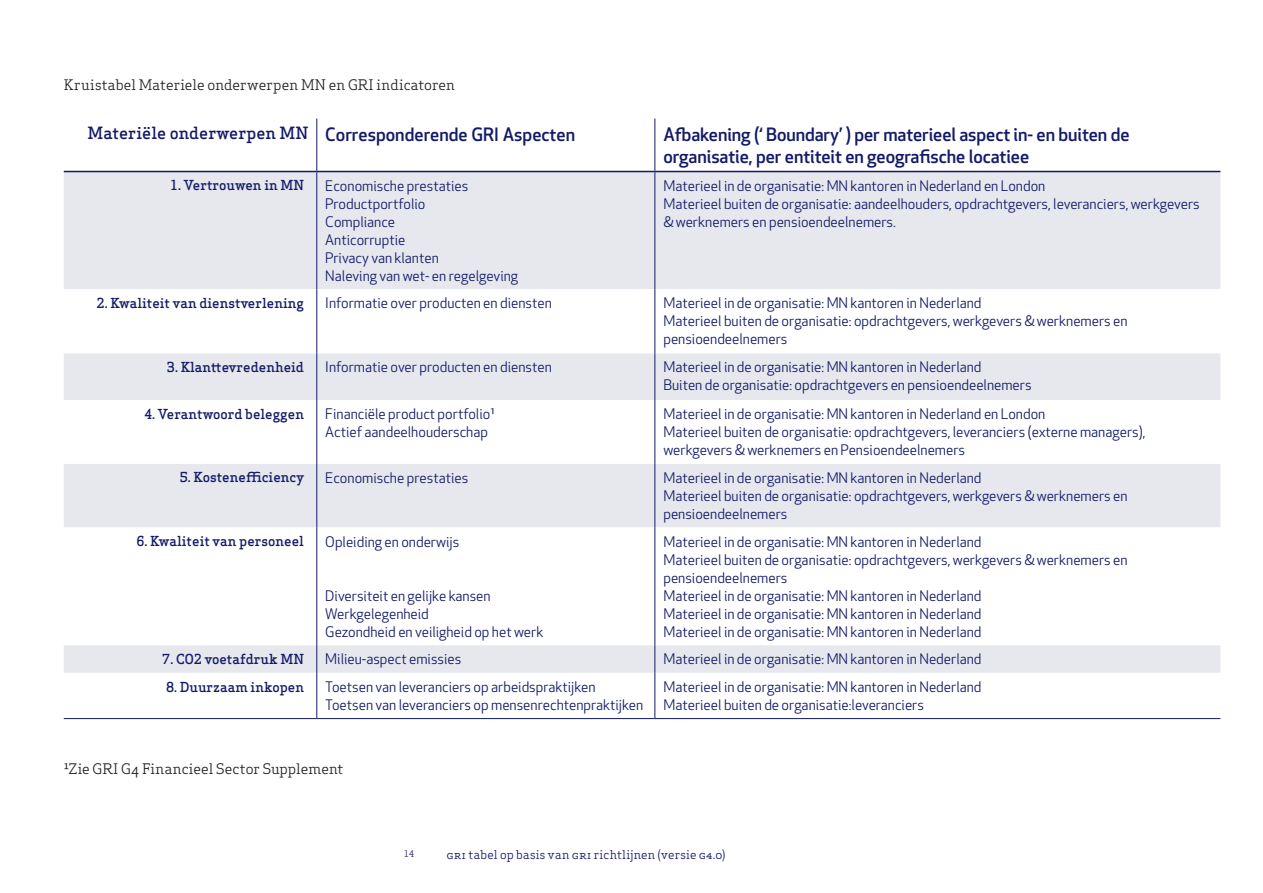
<style>
.page{position:relative;width:1263px;height:893px;background:#fff}
.page>*{position:absolute;margin:0;border:0;box-sizing:border-box;transform-origin:0 0}
.t1{font:500 18px/22.5px "Apex New";letter-spacing:-.005em;color:#131a67}
.t2{font:14.25px/18px "Apex New";color:#131a67}
.t3{font:14.25px "Apex Serif";color:#231f20}
.t4{font:500 13.5px "Apex Serif";color:#131a67}
.t5{font:12px "Apex Serif";letter-spacing:.015em;color:#131a67}
.t6{font:9px "Apex Serif";color:#131a67}
.s1{font-family:"Apex Serif";font-size:16.5px}
</style>
<div class="page">
<div style="left:64px;top:172px;width:1156px;height:117px;background:#e6e8ee"></div>
<svg style="left:64px;top:289px;width:1156px;height:429px"></svg>
<hr style="left:316px;top:119px;width:1px;height:52px;background:#131a67">
<hr style="left:654px;top:119px;width:1px;height:52px;background:#131a67">
<hr style="left:316px;top:172px;width:1px;height:117px;background:#131a67">
<hr style="left:316px;top:289px;width:1px;height:64px;background:#131a67">
<hr style="left:316px;top:353px;width:1px;height:47px;background:#131a67">
<hr style="left:316px;top:400px;width:1px;height:64px;background:#131a67">
<hr style="left:316px;top:464px;width:1px;height:63px;background:#131a67">
<hr style="left:316px;top:527px;width:1px;height:118px;background:#131a67">
<svg style="left:316px;top:645px;width:1px;height:28px"></svg>
<hr style="left:316px;top:673px;width:1px;height:45px;background:#131a67">
<hr style="left:654px;top:172px;width:1px;height:117px;background:#131a67">
<hr style="left:654px;top:289px;width:1px;height:64px;background:#131a67">
<hr style="left:654px;top:353px;width:1px;height:47px;background:#131a67">
<hr style="left:654px;top:400px;width:1px;height:64px;background:#131a67">
<hr style="left:654px;top:464px;width:1px;height:63px;background:#131a67">
<hr style="left:654px;top:527px;width:1px;height:118px;background:#131a67">
<svg style="left:654px;top:645px;width:1px;height:28px"></svg>
<hr style="left:654px;top:673px;width:1px;height:45px;background:#131a67">
<hr style="left:64px;top:171px;width:253px;height:1px;background:#131a67">
<hr style="left:317px;top:171px;width:338px;height:1px;background:#131a67">
<hr style="left:655px;top:171px;width:565px;height:1px;background:#131a67">
<hr style="left:64px;top:718px;width:253px;height:1px;background:#131a67">
<hr style="left:317px;top:718px;width:338px;height:1px;background:#131a67">
<hr style="left:655px;top:718px;width:565px;height:1px;background:#131a67">
<p class="t3" style="left:64px;top:76px;width:393px">Kruistabel Materiele onderwerpen MN en GRI indicatoren</p>
<p class="t1" style="left:87px;top:122px;width:489px"><span class="s1">Materiële onderwerpen MN</span> Corresponderende GRI Aspecten</p>
<p class="t1" style="left:663px;top:122px;width:468px">Afbakening (‘ Boundary’ ) per materieel aspect in- en buiten de organisatie, per entiteit en geografische locatiee</p>
<p class="t4" style="left:170px;top:177px;width:135px">1. Vertrouwen in MN</p>
<p class="t2" style="left:325px;top:177px;width:194px">Economische prestaties<br>Productportfolio<br>Compliance<br>Anticorruptie<br>Privacy van klanten<br>Naleving van wet- en regelgeving</p>
<p class="t2" style="left:663px;top:177px;width:538px">Materieel in de organisatie: MN kantoren in Nederland en London<br>Materieel buiten de organisatie: aandeelhouders, opdrachtgevers, leveranciers, werkgevers &amp; werknemers en pensioendeelnemers.</p>
<p class="t4" style="left:97px;top:294px;width:209px">2. Kwaliteit van dienstverlening</p>
<p class="t2" style="left:325px;top:294px;width:228px">Informatie over producten en diensten</p>
<p class="t2" style="left:663px;top:294px;width:466px">Materieel in de organisatie: MN kantoren in Nederland<br>Materieel buiten de organisatie: opdrachtgevers, werkgevers &amp; werknemers en pensioendeelnemers</p>
<p class="t4" style="left:167px;top:358px;width:139px">3. Klanttevredenheid</p>
<p class="t2" style="left:325px;top:358px;width:228px">Informatie over producten en diensten</p>
<p class="t2" style="left:663px;top:358px;width:370px">Materieel in de organisatie: MN kantoren in Nederland<br>Buiten de organisatie: opdrachtgevers en pensioendeelnemers</p>
<p class="t4" style="left:144px;top:405px;width:161px">4. Verantwoord beleggen</p>
<p class="t2" style="left:325px;top:405px;width:171px">Financiële product portfolio¹<br>Actief aandeelhouderschap</p>
<p class="t2" style="left:663px;top:405px;width:483px">Materieel in de organisatie: MN kantoren in Nederland en London<br>Materieel buiten de organisatie: opdrachtgevers, leveranciers (externe managers), werkgevers &amp; werknemers en Pensioendeelnemers</p>
<p class="t4" style="left:180px;top:469px;width:126px">5. Kostenefficiency</p>
<p class="t2" style="left:325px;top:469px;width:145px">Economische prestaties</p>
<p class="t2" style="left:663px;top:469px;width:466px">Materieel in de organisatie: MN kantoren in Nederland<br>Materieel buiten de organisatie: opdrachtgevers, werkgevers &amp; werknemers en pensioendeelnemers</p>
<p class="t4" style="left:136px;top:533px;width:169px">6. Kwaliteit van personeel</p>
<p class="t2" style="left:325px;top:532px;width:136px">Opleiding en onderwijs</p>
<p class="t2" style="left:325px;top:586px;width:220px">Diversiteit en gelijke kansen<br>Werkgelegenheid<br>Gezondheid en veiligheid op het werk</p>
<p class="t2" style="left:663px;top:532px;width:466px">Materieel in de organisatie: MN kantoren in Nederland<br>Materieel buiten de organisatie: opdrachtgevers, werkgevers &amp; werknemers en pensioendeelnemers<br>Materieel in de organisatie: MN kantoren in Nederland<br>Materieel in de organisatie: MN kantoren in Nederland<br>Materieel in de organisatie: MN kantoren in Nederland</p>
<p class="t4" style="left:162px;top:650px;width:143px">7. CO2 voetafdruk MN</p>
<p class="t2" style="left:325px;top:650px;width:138px">Milieu-aspect emissies</p>
<p class="t2" style="left:663px;top:650px;width:320px">Materieel in de organisatie: MN kantoren in Nederland</p>
<p class="t4" style="left:166px;top:678px;width:139px">8. Duurzaam inkopen</p>
<p class="t2" style="left:325px;top:678px;width:319px">Toetsen van leveranciers op arbeidspraktijken<br>Toetsen van leveranciers op mensenrechtenpraktijken</p>
<p class="t2" style="left:663px;top:678px;width:320px">Materieel in de organisatie: MN kantoren in Nederland<br>Materieel buiten de organisatie:leveranciers</p>
<p class="t3" style="left:64px;top:760px;width:281px">¹Zie GRI G4 Financieel Sector Supplement</p>
<p class="t6" style="left:404px;top:848px;width:12px">14</p>
<p class="t5" style="left:446px;top:847px;width:281px">gri tabel op basis van gri richtlijnen (versie g4.0)</p>
</div>
